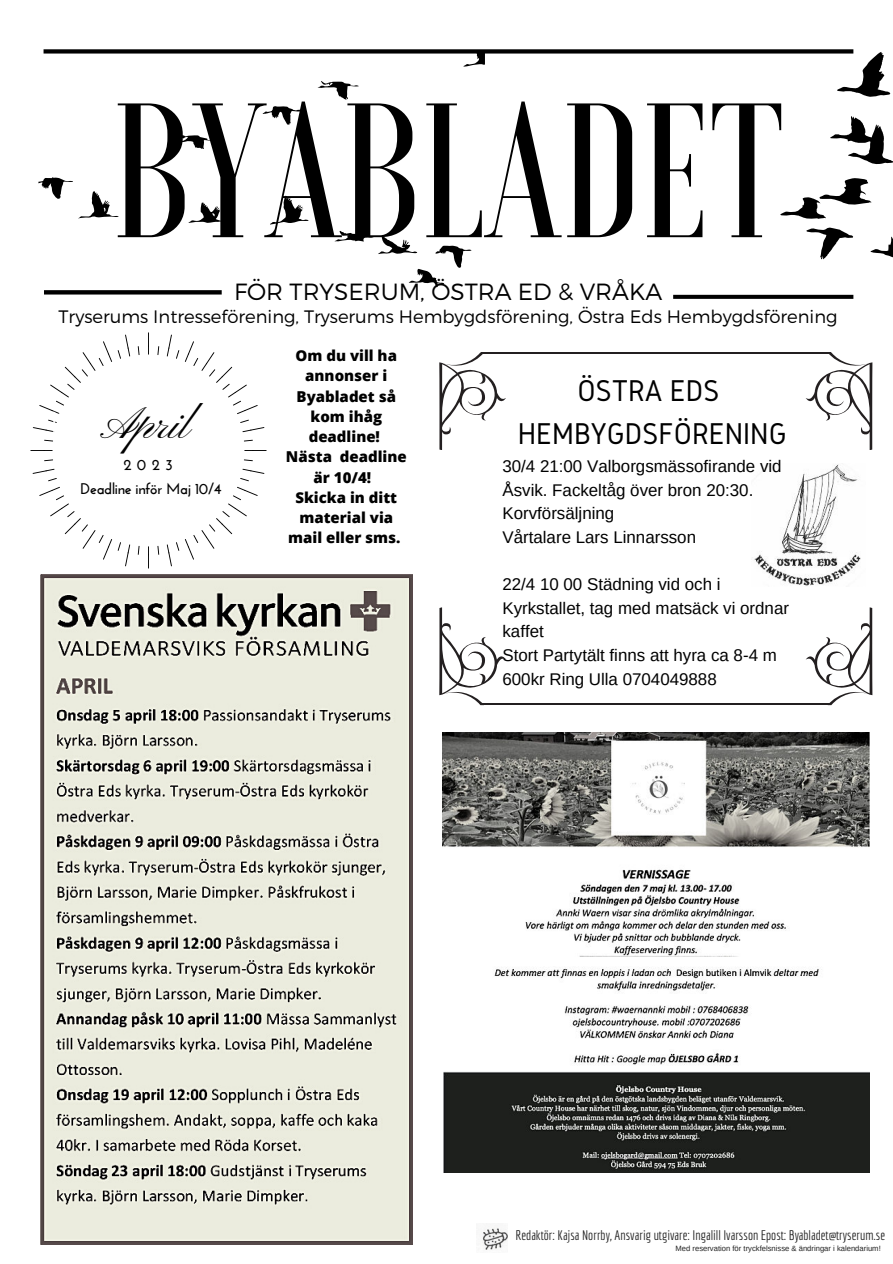
<style>
.page{position:relative;width:893px;height:1264px;background:#fff}
.page>*{position:absolute;margin:0;border:0;box-sizing:border-box;transform-origin:0 0}
.t1{font:500 190.95px "Voga";color:#000}
.t2{font:45px "Pinyon Script";color:#000}
.t3{font:31.2px/42.8px "Gidole";color:#000;text-align:center}
.t4{font:300 23.4px "Montserrat";color:#000}
.t5{font:300 18px "Montserrat";color:#000}
.t6{font:16.95px/23.5px "Arimo";color:#000}
.t7{font:700 15.45px/23.5px "Josefin Sans";letter-spacing:-.025em;color:#000;text-align:center}
.t8{font:800 15px/20.2px "Open Sans";color:#000;text-align:center}
.t9{font:13.5px "Economica";color:#222}
.t10{font:7.65px "Arimo";color:#222}
</style>
<div class="page">
<img style="left:482px;top:1227px;width:25px;height:23px">
<svg style="left:44px;top:290px;width:177px;height:4px"></svg>
<svg style="left:673px;top:295px;width:180px;height:4px"></svg>
<svg style="left:244px;top:450px;width:22px;height:1px"></svg>
<svg style="left:244px;top:459px;width:9px;height:2px"></svg>
<svg style="left:240px;top:469px;width:24px;height:12px"></svg>
<svg style="left:185px;top:341px;width:79px;height:91px"></svg>
<svg style="left:185px;top:487px;width:73px;height:72px"></svg>
<svg style="left:167px;top:542px;width:12px;height:24px"></svg>
<svg style="left:167px;top:334px;width:12px;height:25px"></svg>
<svg style="left:157px;top:546px;width:2px;height:9px"></svg>
<svg style="left:157px;top:346px;width:2px;height:9px"></svg>
<svg style="left:148px;top:546px;width:1px;height:22px"></svg>
<svg style="left:148px;top:332px;width:1px;height:22px"></svg>
<svg style="left:118px;top:334px;width:12px;height:25px"></svg>
<svg style="left:118px;top:542px;width:12px;height:24px"></svg>
<svg style="left:44px;top:459px;width:9px;height:2px"></svg>
<svg style="left:39px;top:487px;width:73px;height:72px"></svg>
<svg style="left:33px;top:341px;width:79px;height:91px"></svg>
<svg style="left:33px;top:469px;width:24px;height:12px"></svg>
<svg style="left:30px;top:450px;width:23px;height:1px"></svg>
<hr style="left:481px;top:352px;width:349px;height:2px;background:#231f20">
<svg style="left:805px;top:352px;width:68px;height:97px"></svg>
<svg style="left:439px;top:352px;width:67px;height:97px"></svg>
<img style="left:754px;top:463px;width:107px;height:123px">
<img style="left:442px;top:732px;width:427px;height:440px">
<hr style="left:481px;top:703px;width:349px;height:2px;background:#231f20">
<svg style="left:805px;top:607px;width:68px;height:98px"></svg>
<svg style="left:439px;top:607px;width:67px;height:98px"></svg>
<img style="left:40px;top:575px;width:372px;height:668px">
<svg style="left:270px;top:195px;width:38px;height:29px"></svg>
<svg style="left:38px;top:177px;width:81px;height:41px"></svg>
<svg style="left:188px;top:202px;width:40px;height:21px"></svg>
<svg style="left:172px;top:134px;width:43px;height:15px"></svg>
<svg style="left:334px;top:231px;width:137px;height:56px"></svg>
<svg style="left:262px;top:106px;width:39px;height:19px"></svg>
<svg style="left:870px;top:236px;width:22px;height:21px"></svg>
<svg style="left:806px;top:227px;width:47px;height:32px"></svg>
<svg style="left:780px;top:178px;width:91px;height:41px"></svg>
<svg style="left:830px;top:116px;width:62px;height:48px"></svg>
<svg style="left:44px;top:49px;width:846px;height:51px"></svg>
<h1 class="t1" style="left:112px;top:64px;width:673px">BYABLADET</h1>
<h3 class="t4" style="left:234px;top:278px;width:429px">FÖR TRYSERUM, ÖSTRA ED &amp; VRÅKA</h3>
<p class="t5" style="left:59px;top:305px;width:780px">Tryserums Intresseförening, Tryserums Hembygdsförening, Östra Eds Hembygdsförening</p>
<h2 class="t2" style="left:105px;top:399px;width:89px">April</h2>
<p class="t7" style="left:80px;top:453px;width:143px">2023<br>Deadline inför Maj 10/4</p>
<p class="t8" style="left:286px;top:345px;width:122px">Om du vill ha annonser i<br>Byabladet så kom ihåg deadline!<br>Nästa deadline är 10/4!<br>Skicka in ditt material via mail eller sms.</p>
<h3 class="t3" style="left:517px;top:370px;width:270px">ÖSTRA EDS<br>HEMBYGDSFÖRENING</h3>
<p class="t6" style="left:502px;top:454px;width:280px">30/4 21:00 Valborgsmässofirande vid<br>Åsvik. Fackeltåg över bron 20:30.<br>Korvförsäljning<br>Vårtalare Lars Linnarsson</p>
<p class="t6" style="left:502px;top:572px;width:288px">22/4 10 00 Städning vid och i<br>Kyrkstallet, tag med matsäck vi ordnar kaffet<br>Stort Partytält finns att hyra ca 8-4 m<br>600kr Ring Ulla 0704049888</p>
<p class="t9" style="left:515px;top:1227px;width:371px">Redaktör: Kajsa Norrby, Ansvarig utgivare: Ingalill Ivarsson Epost: Byabladet@tryserum.se</p>
<p class="t10" style="left:675px;top:1243px;width:207px">Med reservation för tryckfelsnisse &amp; ändringar i kalendarium!</p>
</div>
